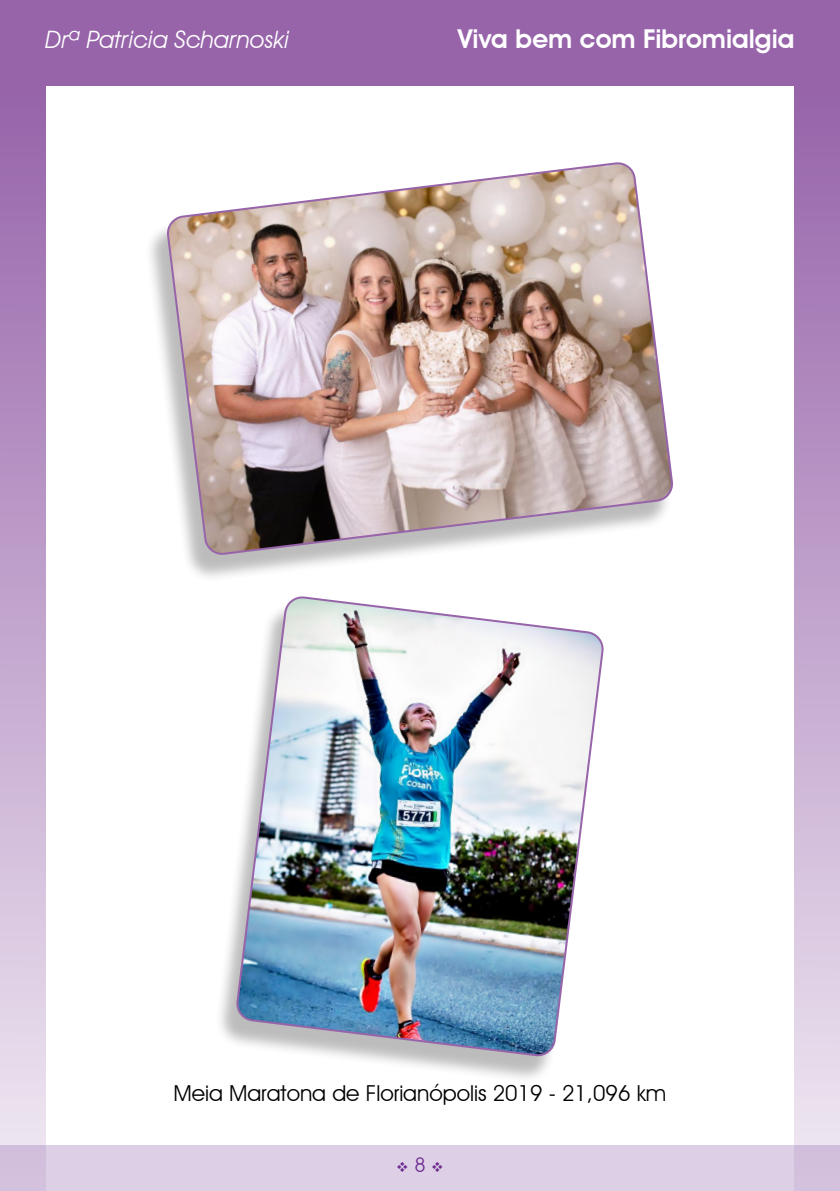
<style>
.page{position:relative;width:840px;height:1191px;background:#fff}
.page>*{position:absolute;margin:0;border:0;box-sizing:border-box;transform-origin:0 0}
.t1{font:600 26px "Avant Garde IT Cby BT";color:#fff}
.t2{font:italic 24px "Avant Garde IT Cby BT";color:#fff}
.Paragr_zero{font:22px "Avant Garde IT Cby BT";color:#000}
.t3{font:20px "Avant Garde IT Cby BT";color:#6e2c91}
</style>
<div class="page">
<div style="left:0;top:0;width:839px;height:85px;background:#9764aa"></div>
<div style="left:0;top:1145px;width:839px;height:46px;background:#ddd0e6"></div>
<svg style="left:0;top:85px;width:45px;height:1106px;background:#c2a5cd"></svg>
<svg style="left:794px;top:85px;width:45px;height:1106px;background:#c2a5cd"></svg>
<div style="left:145px;top:169px;width:527px;height:413px;background:#231f20;opacity:.3"></div>
<img style="left:167px;top:162px;width:505px;height:393px">
<div style="left:215px;top:603px;width:387px;height:480px;background:#231f20;opacity:.3"></div>
<img style="left:234px;top:596px;width:370px;height:462px">
<p class="t2" style="left:45px;top:25px;width:245px">Drª Patricia Scharnoski</p>
<p class="t1" style="left:457px;top:23px;width:338px">Viva bem com Fibromialgia</p>
<p class="Paragr_zero" style="left:173px;top:1080px;width:494px">Meia Maratona de Florianópolis 2019 - 21,096 km</p>
<p class="t3" style="left:396px;top:1152px;width:49px">❖ 8 ❖</p>
</div>
